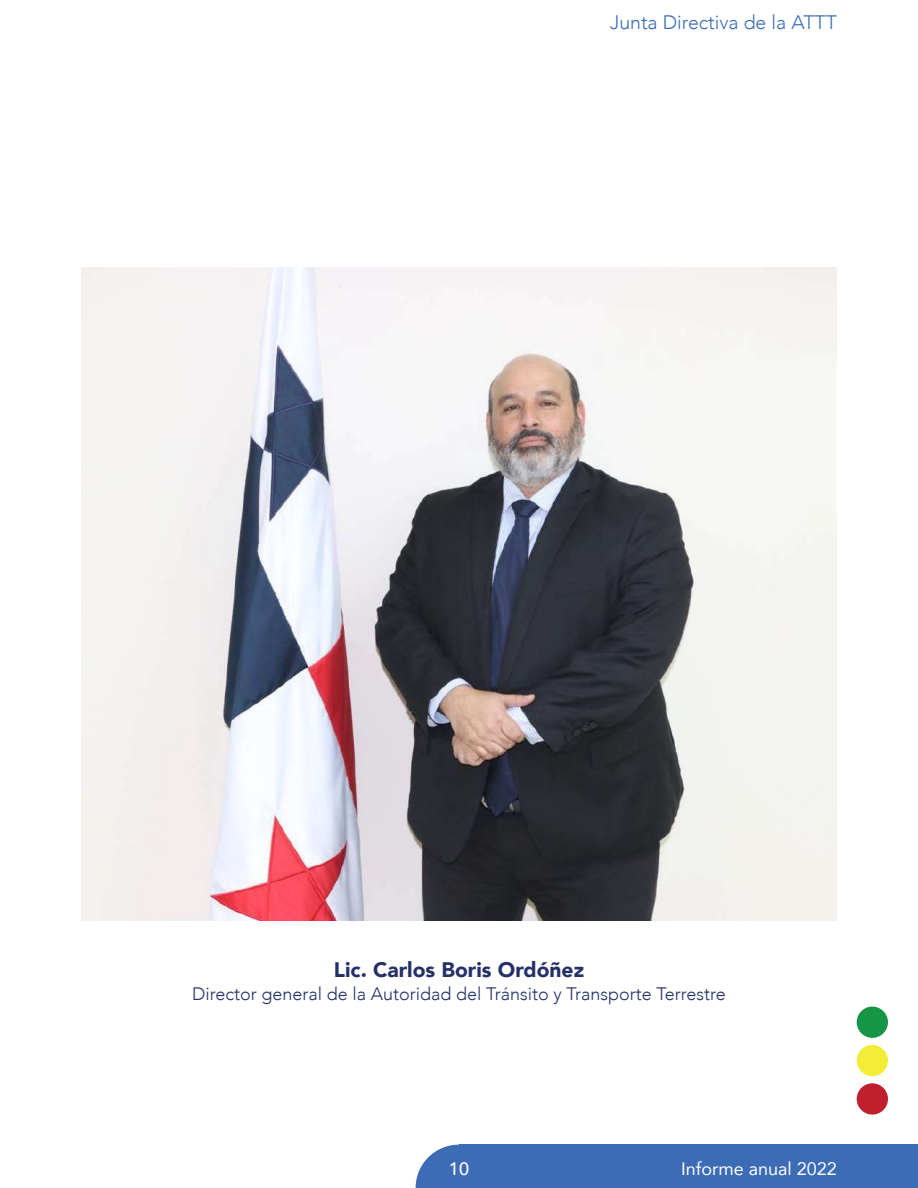
<style>
.page{position:relative;width:918px;height:1188px;background:#fff}
.page>*{position:absolute;margin:0;border:0;box-sizing:border-box;transform-origin:0 0}
.t1{font:900 21px "Avenir";color:#243067}
.t2{font:300 19.5px "Avenir";color:#3c6cb5}
.t3{font:300 18px "Avenir";color:#243067}
.t4{font:18px "Avenir";color:#fff}
.t5{font:500 18px "Avenir";color:#fff}
</style>
<div class="page">
<div style="left:857px;top:1007px;width:31px;height:31px;background:#159546;border-radius:50%"></div>
<div style="left:857px;top:1045px;width:31px;height:31px;background:#f4ed37;border-radius:50%"></div>
<div style="left:857px;top:1083px;width:31px;height:32px;background:#c01f2e;border-radius:50%"></div>
<div style="left:459px;top:1145px;width:459px;height:43px;background:#3c6cb5"></div>
<svg style="left:416px;top:1145px;width:43px;height:43px"></svg>
<img style="left:83px;top:267px;width:752px;height:654px">
<p class="t2" style="left:610px;top:11px;width:228px">Junta Directiva de la ATTT</p>
<p class="t1" style="left:334px;top:952px;width:252px">Lic. Carlos Boris Ordóñez</p>
<p class="t3" style="left:192px;top:983px;width:535px">Director general de la Autoridad del Tránsito y Transporte Terrestre</p>
<p class="t5" style="left:449px;top:1153px;width:22px">10</p>
<p class="t4" style="left:681px;top:1154px;width:157px">Informe anual 2022</p>
</div>
